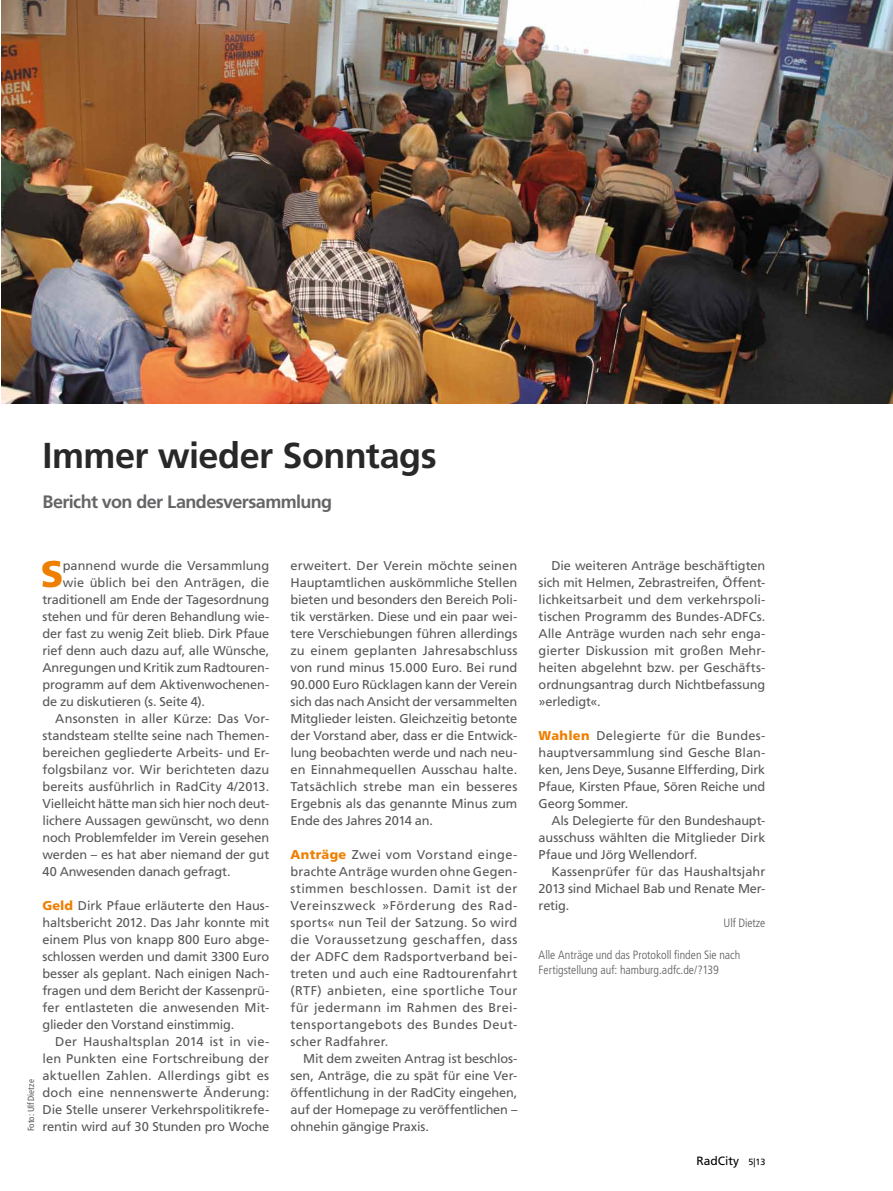
<style>
.page{position:relative;width:893px;height:1191px;background:#fff}
.page>*{position:absolute;margin:0;border:0;box-sizing:border-box;transform-origin:0 0}
.t1{font:900 37.05px "Frutiger LT";color:#ee7f00}
.t2{font:700 36px "Frutiger LT";letter-spacing:-.015em;color:#282829}
.t3{font:700 18px "Frutiger LT";letter-spacing:-.03em;color:#646567}
.t4{font:12.75px/17px "Frutiger LT";letter-spacing:-.005em;color:#58585a;text-align:justify}
.t5{font:12.75px "Frutiger LT";letter-spacing:.025em;color:#58585a}
.t6{font:12.75px "Frutiger LT";letter-spacing:.03em;color:#58585a}
.t7{font:12.75px "Frutiger LT";letter-spacing:.035em;color:#58585a}
.t8{font:12.75px "Frutiger LT";letter-spacing:.015em;color:#58585a}
.t9{font:12.75px "Frutiger LT";letter-spacing:.02em;color:#58585a}
.t10{font:300 condensed 12px/15px "Frutiger LT";color:#58585a}
.t11{font:12px "Frutiger LT";color:#000}
.t12{font:condensed 9px "Frutiger LT";color:#58585a}
.s1{font-weight:900;color:#ee7f00}
.s2{font-size:9px}
</style>
<div class="page">
<img style="left:1px;top:0;width:892px;height:403px">
<p class="t2" style="left:43px;top:434px;width:396px">Immer wieder Sonntags</p>
<p class="t3" style="left:43px;top:491px;width:291px">Bericht von der Landesversammlung</p>
<p class="t12" style="left:26px;top:1131px;width:54px;rotate:-90deg">Foto: Ulf Dietze</p>
<p class="t1" style="left:41px;top:551px;width:24px">S</p>
<p class="t4" style="left:63px;top:557px;width:208px">pannend wurde die Versammlung</p>
<p class="t4" style="left:63px;top:574px;width:208px">wie üblich bei den Anträgen, die</p>
<p class="t4" style="left:43px;top:591px;width:228px">traditionell am Ende der Tagesordnung</p>
<p class="t4" style="left:43px;top:608px;width:228px">stehen und für deren Behandlung wie-</p>
<p class="t4" style="left:43px;top:625px;width:228px">der fast zu wenig Zeit blieb. Dirk Pfaue</p>
<p class="t4" style="left:43px;top:642px;width:228px">rief denn auch dazu auf, alle Wünsche,</p>
<p class="t4" style="left:43px;top:659px;width:228px">Anregungen und Kritik zum Radtouren-</p>
<p class="t4" style="left:43px;top:676px;width:228px">programm auf dem Aktivenwochenen-</p>
<p class="t4" style="left:43px;top:693px;width:164px">de zu diskutieren (s. Seite 4).</p>
<p class="t4" style="left:55px;top:710px;width:216px">Ansonsten in aller Kürze: Das Vor-</p>
<p class="t4" style="left:43px;top:727px;width:228px">standsteam stellte seine nach Themen-</p>
<p class="t4" style="left:43px;top:744px;width:228px">bereichen gegliederte Arbeits- und Er-</p>
<p class="t4" style="left:43px;top:761px;width:228px">folgsbilanz vor. Wir berichteten dazu</p>
<p class="t4" style="left:43px;top:778px;width:228px">bereits ausführlich in RadCity 4/2013.</p>
<p class="t4" style="left:43px;top:795px;width:228px">Vielleicht hätte man sich hier noch deut-</p>
<p class="t4" style="left:43px;top:812px;width:228px">lichere Aussagen gewünscht, wo denn</p>
<p class="t4" style="left:43px;top:829px;width:228px">noch Problemfelder im Verein gesehen</p>
<p class="t4" style="left:43px;top:846px;width:228px">werden – es hat aber niemand der gut</p>
<p class="t4" style="left:43px;top:863px;width:190px">40 Anwesenden danach gefragt.</p>
<p class="t4" style="left:43px;top:897px;width:228px"><span class="s1">Geld</span> Dirk Pfaue erläuterte den Haus-</p>
<p class="t4" style="left:43px;top:914px;width:228px">haltsbericht 2012. Das Jahr konnte mit</p>
<p class="t4" style="left:43px;top:931px;width:228px">einem Plus von knapp 800 Euro abge-</p>
<p class="t4" style="left:43px;top:948px;width:228px">schlossen werden und damit 3300 Euro</p>
<p class="t4" style="left:43px;top:965px;width:228px">besser als geplant. Nach einigen Nach-</p>
<p class="t4" style="left:43px;top:982px;width:228px">fragen und dem Bericht der Kassenprü-</p>
<p class="t4" style="left:43px;top:999px;width:228px">fer entlasteten die anwesenden Mit-</p>
<p class="t4" style="left:43px;top:1016px;width:193px">glieder den Vorstand einstimmig.</p>
<p class="t4" style="left:55px;top:1033px;width:216px">Der Haushaltsplan 2014 ist in vie-</p>
<p class="t4" style="left:43px;top:1050px;width:228px">len Punkten eine Fortschreibung der</p>
<p class="t4" style="left:43px;top:1067px;width:228px">aktuellen Zahlen. Allerdings gibt es</p>
<p class="t8" style="left:43px;top:1085px;width:228px">doch eine nennenswerte Änderung:</p>
<p class="t4" style="left:43px;top:1101px;width:228px">Die Stelle unserer Verkehrspolitikrefe-</p>
<p class="t4" style="left:43px;top:1118px;width:228px">rentin wird auf 30 Stunden pro Woche</p>
<p class="t4" style="left:291px;top:557px;width:228px">erweitert. Der Verein möchte seinen Hauptamtlichen auskömmliche Stellen bieten und besonders den Bereich Poli&shy;tik verstärken. Diese und ein paar wei&shy;tere Verschiebungen führen allerdings zu einem geplanten Jahresabschluss von rund minus 15.000 Euro. Bei rund 90.000 Euro Rücklagen kann der Verein sich das nach Ansicht der versammelten Mitglieder leisten. Gleichzeitig betonte der Vorstand aber, dass er die Entwick&shy;lung beobachten werde und nach neu&shy;en Einnahmequellen Ausschau halte.<br>Tatsächlich strebe man ein besseres Ergebnis als das genannte Minus zum Ende des Jahres 2014 an.</p>
<p class="t5" style="left:291px;top:847px;width:228px"><span class="s1">Anträge</span> Zwei vom Vorstand einge-</p>
<p class="t4" style="left:291px;top:863px;width:228px">brachte Anträge wurden ohne Gegen-</p>
<p class="t7" style="left:291px;top:881px;width:228px">stimmen beschlossen. Damit ist der</p>
<p class="t7" style="left:291px;top:898px;width:228px">Vereinszweck »Förderung des Rad-</p>
<p class="t4" style="left:291px;top:914px;width:228px">sports« nun Teil der Satzung. So wird</p>
<p class="t6" style="left:291px;top:932px;width:228px">die Voraussetzung geschaffen, dass</p>
<p class="t9" style="left:291px;top:949px;width:228px">der ADFC dem Radsportverband bei-</p>
<p class="t4" style="left:291px;top:965px;width:228px">treten und auch eine Radtourenfahrt</p>
<p class="t5" style="left:291px;top:983px;width:228px">(RTF) anbieten, eine sportliche Tour</p>
<p class="t5" style="left:291px;top:1000px;width:228px">für jedermann im Rahmen des Brei-</p>
<p class="t6" style="left:291px;top:1017px;width:228px">tensportangebots des Bundes Deut-</p>
<p class="t4" style="left:291px;top:1033px;width:99px">scher Radfahrer.</p>
<p class="t4" style="left:303px;top:1050px;width:216px">Mit dem zweiten Antrag ist beschlos-</p>
<p class="t4" style="left:291px;top:1067px;width:228px">sen, Anträge, die zu spät für eine Ver-</p>
<p class="t4" style="left:291px;top:1084px;width:228px">öffentlichung in der RadCity eingehen,</p>
<p class="t4" style="left:291px;top:1101px;width:228px">auf der Homepage zu veröffentlichen –</p>
<p class="t4" style="left:291px;top:1118px;width:140px">ohnehin gängige Praxis.</p>
<p class="t4" style="left:539px;top:557px;width:228px;text-indent:13px">Die weiteren Anträge beschäftigten sich mit Helmen, Zebrastreifen, Öffent&shy;lichkeitsarbeit und dem verkehrspoli&shy;tischen Programm des Bundes-ADFCs.<br>Alle Anträge wurden nach sehr enga&shy;gierter Diskussion mit großen Mehr&shy;heiten abgelehnt bzw. per Geschäfts&shy;ordnungsantrag durch Nichtbefassung »erledigt«.</p>
<p class="t8" style="left:539px;top:728px;width:228px"><span class="s1">Wahlen</span> Delegierte für die Bundes-</p>
<p class="t4" style="left:539px;top:744px;width:228px">hauptversammlung sind Gesche Blan-</p>
<p class="t4" style="left:539px;top:761px;width:228px">ken, Jens Deye, Susanne Elfferding, Dirk</p>
<p class="t4" style="left:539px;top:778px;width:228px">Pfaue, Kirsten Pfaue, Sören Reiche und</p>
<p class="t4" style="left:539px;top:795px;width:91px">Georg Sommer.</p>
<p class="t4" style="left:551px;top:812px;width:216px">Als Delegierte für den Bundeshaupt-</p>
<p class="t4" style="left:539px;top:829px;width:228px">ausschuss wählten die Mitglieder Dirk</p>
<p class="t4" style="left:539px;top:846px;width:160px">Pfaue und Jörg Wellendorf.</p>
<p class="t4" style="left:551px;top:863px;width:215px">Kassenprüfer für das Haushaltsjahr</p>
<p class="t4" style="left:539px;top:880px;width:228px">2013 sind Michael Bab und Renate Mer-</p>
<p class="t4" style="left:539px;top:897px;width:32px">retig.</p>
<p class="t10" style="left:723px;top:915px;width:43px">Ulf Dietze</p>
<p class="t10" style="left:539px;top:947px;width:203px">Alle Anträge und das Protokoll finden Sie nach<br>Fertigstellung auf: hamburg.adfc.de/?139</p>
<p class="t11" style="left:696px;top:1154px;width:71px">RadCity <span class="s2">5|13</span></p>
</div>
